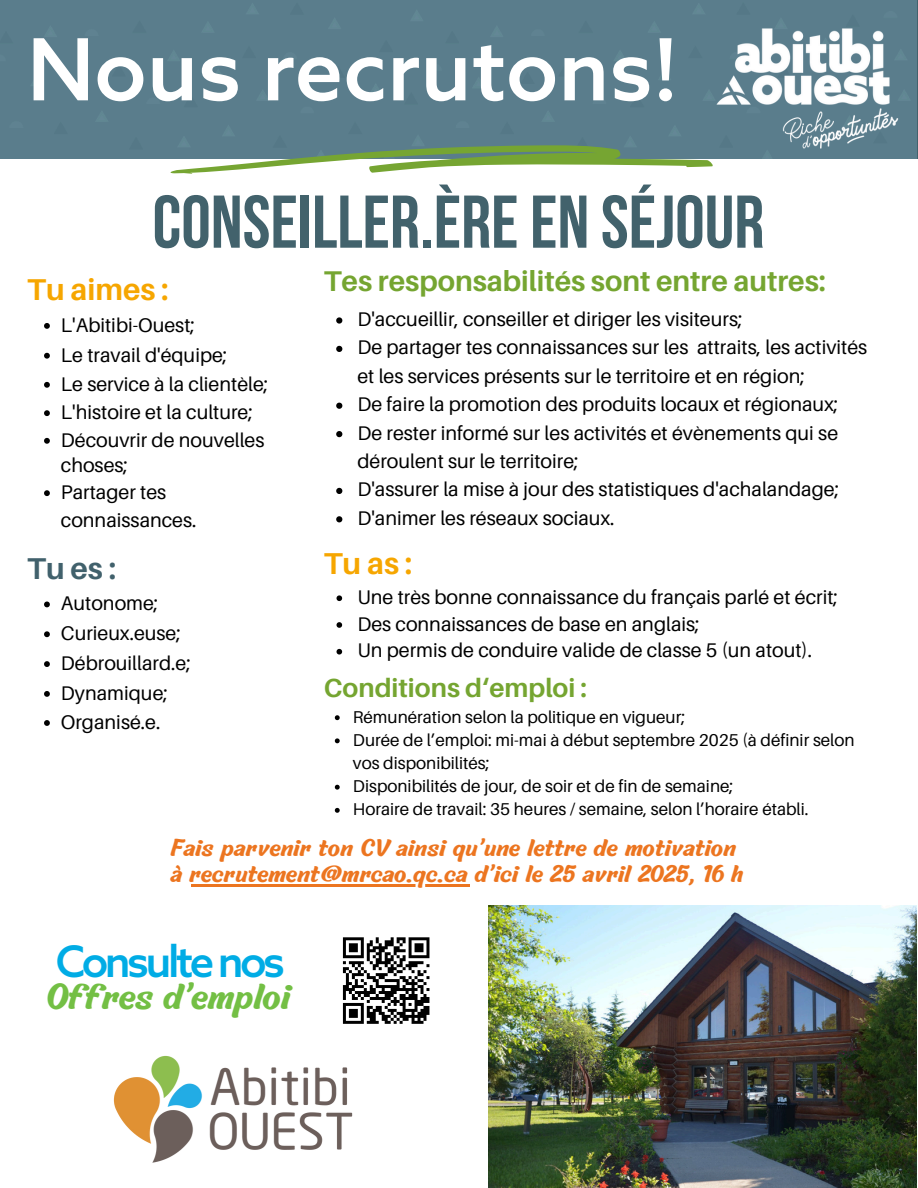
<style>
.page{position:relative;width:918px;height:1188px;background:#fff}
.page>*{position:absolute;margin:0;border:0;box-sizing:border-box;transform-origin:0 0}
.t1{font:500 85.8px "Azo Sans";color:#fff}
.t2{font:700 74.55px "Bebas Neue";color:#42626c}
.t3{font:500 43.5px "Azo Sans";letter-spacing:-.08em;color:#00ace5}
.t4{font:40.05px "Michegar";letter-spacing:-.01em;color:#73bf44}
.t5{font:700 30.15px "Aileron";color:#f6a600}
.t6{font:700 30.15px "Aileron";color:#41616c}
.t7{font:700 28.5px "Aileron";color:#75a531}
.t8{font:26.7px "Michegar";color:#ec7520}
.t9{font:700 26.1px "Aileron";color:#75a531}
.t10{font:19.8px/28.3px "Aileron";color:#000}
.t11{font:17.1px/23.1px "Aileron";color:#000}
</style>
<div class="page">
<div style="left:0;top:0;width:688px;height:159px;background:#5a7d8c"></div>
<img style="left:688px;top:0;width:230px;height:159px">
<svg style="left:170px;top:145px;width:545px;height:29px"></svg>
<img style="left:489px;top:906px;width:428px;height:282px">
<img style="left:113px;top:1055px;width:240px;height:108px">
<svg style="left:342px;top:937px;width:88px;height:87px"></svg>
<hr style="left:191px;top:884px;width:278px;height:2px;background:#ec7520">
<svg style="left:44px;top:323px;width:6px;height:6px"></svg>
<svg style="left:44px;top:353px;width:6px;height:6px"></svg>
<svg style="left:44px;top:382px;width:6px;height:6px"></svg>
<svg style="left:44px;top:410px;width:6px;height:6px"></svg>
<svg style="left:44px;top:438px;width:6px;height:6px"></svg>
<svg style="left:44px;top:490px;width:6px;height:6px"></svg>
<svg style="left:44px;top:602px;width:6px;height:5px"></svg>
<svg style="left:44px;top:631px;width:6px;height:6px"></svg>
<svg style="left:44px;top:661px;width:6px;height:6px"></svg>
<svg style="left:44px;top:691px;width:6px;height:6px"></svg>
<svg style="left:44px;top:720px;width:6px;height:6px"></svg>
<svg style="left:336px;top:317px;width:6px;height:7px"></svg>
<svg style="left:336px;top:346px;width:6px;height:6px"></svg>
<svg style="left:336px;top:403px;width:6px;height:6px"></svg>
<svg style="left:336px;top:431px;width:6px;height:6px"></svg>
<svg style="left:336px;top:488px;width:6px;height:6px"></svg>
<svg style="left:336px;top:516px;width:6px;height:6px"></svg>
<svg style="left:337px;top:595px;width:5px;height:6px"></svg>
<svg style="left:337px;top:622px;width:5px;height:6px"></svg>
<svg style="left:337px;top:649px;width:5px;height:6px"></svg>
<svg style="left:335px;top:715px;width:5px;height:5px"></svg>
<svg style="left:335px;top:738px;width:5px;height:5px"></svg>
<svg style="left:335px;top:785px;width:5px;height:5px"></svg>
<svg style="left:335px;top:808px;width:5px;height:5px"></svg>
<h1 class="t1" style="left:27px;top:26px;width:653px">Nous recrutons!</h1>
<h6 class="t2" style="left:153px;top:192px;width:613px">CONSEILLER.ÈREEN SÉJOUR</h6>
<h5 class="t5" style="left:27px;top:271px;width:143px">Tu aimes :</h5>
<p class="t10" style="left:61px;top:310px;width:135px">L'Abitibi-Ouest;</p>
<p class="t10" style="left:61px;top:340px;width:168px">Le travail d'équipe;</p>
<p class="t10" style="left:61px;top:369px;width:209px">Le service à la clientèle;</p>
<p class="t10" style="left:61px;top:397px;width:193px">L'histoire et la culture;</p>
<p class="t10" style="left:61px;top:427px;width:205px;line-height:25.5px">Découvrir de nouvelles choses;</p>
<p class="t10" style="left:61px;top:477px;width:137px">Partager tes connaissances.</p>
<h5 class="t6" style="left:27px;top:550px;width:90px">Tues:</h5>
<p class="t10" style="left:61px;top:589px;width:99px">Autonome;</p>
<p class="t10" style="left:61px;top:619px;width:121px">Curieux.euse;</p>
<p class="t10" style="left:61px;top:648px;width:131px">Débrouillard.e;</p>
<p class="t10" style="left:61px;top:678px;width:108px">Dynamique;</p>
<p class="t10" style="left:61px;top:707px;width:101px">Organisé.e.</p>
<p class="t7" style="left:324px;top:264px;width:504px">Tes responsabilités sont entre autres:</p>
<h5 class="t10" style="left:357px;top:305px;width:387px">D'accueillir, conseiller et diriger les visiteurs;</h5>
<p class="t10" style="left:357px;top:333px;width:511px">De partager tes connaissances sur les attraits, les activités et les services présents sur le territoire et en région;</p>
<p class="t10" style="left:357px;top:390px;width:482px">De faire la promotion des produits locaux et régionaux;</p>
<p class="t10" style="left:357px;top:418px;width:482px">De rester informé sur les activités et évènements qui se déroulent sur le territoire;</p>
<p class="t10" style="left:357px;top:475px;width:483px">D'assurer la mise à jour des statistiques d'achalandage;</p>
<p class="t10" style="left:357px;top:503px;width:259px">D'animer les réseaux sociaux.</p>
<h5 class="t5" style="left:324px;top:545px;width:90px">Tuas:</h5>
<p class="t10" style="left:357px;top:582px;width:482px">Une très bonne connaissance du français parlé et écrit;</p>
<p class="t10" style="left:357px;top:609px;width:344px">Des connaissances de base en anglais;</p>
<p class="t10" style="left:357px;top:636px;width:456px">Un permis de conduire valide de classe 5 (un atout).</p>
<p class="t9" style="left:324px;top:672px;width:265px">Conditions d‘emploi :</p>
<p class="t11" style="left:353px;top:705px;width:334px">Rémunération selon la politique en vigueur;</p>
<p class="t11" style="left:353px;top:728px;width:503px">Durée de l’emploi: mi-mai à début septembre 2025 (à définir selon vos disponibilités;</p>
<p class="t11" style="left:353px;top:774px;width:382px">Disponibilités de jour, de soir et de fin de semaine;</p>
<p class="t11" style="left:353px;top:797px;width:457px">Horaire de travail: 35 heures / semaine, selon l’horaire établi.</p>
<p class="t8" style="left:172px;top:836px;width:567px">Fais parvenir ton CV ainsi qu’une lettre de motivation</p>
<p class="t8" style="left:172px;top:862px;width:574px">à recrutement@mrcao.qc.ca d’ici le 25 avril 2025, 16 h</p>
<p class="t3" style="left:56px;top:939px;width:231px">Consulte nos</p>
<h3 class="t4" style="left:48px;top:979px;width:246px">Offres d’emploi</h3>
</div>
